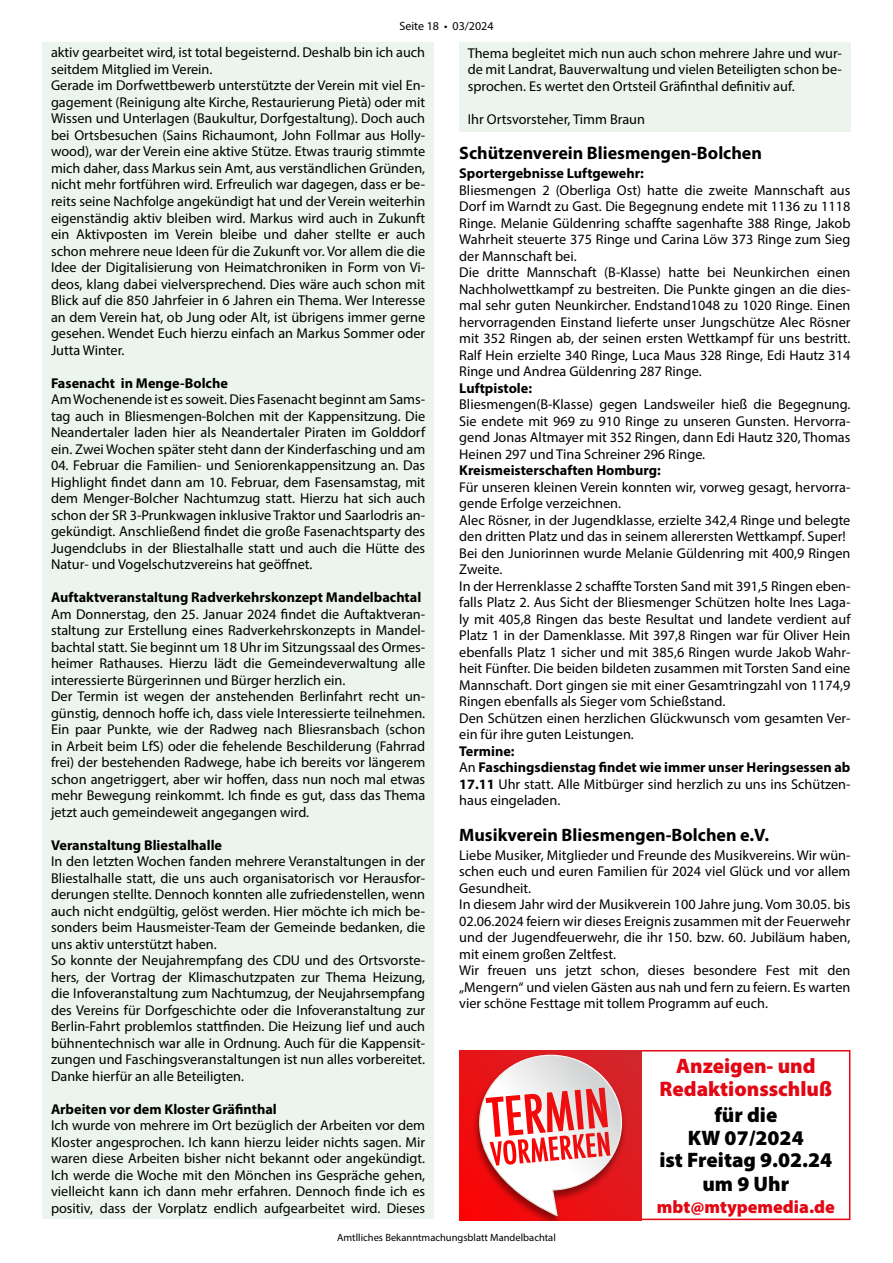
<style>
.page{position:relative;width:893px;height:1263px;background:#fff}
.page>*{position:absolute;margin:0;border:0;box-sizing:border-box;transform-origin:0 0}
.t1{font:900 21px/23px "Myriad Pro";color:#000;text-align:center}
.t2{font:900 21px/22.5px "Myriad Pro";color:#e30613;text-align:center}
.t3{font:700 18px "Myriad Pro";color:#000}
.t4{font:900 18px "Myriad Pro";color:#e30613}
.t5{font:14.25px/16.5px "Myriad Pro";color:#000}
.t6{font:700 14.25px "Myriad Pro";color:#000}
.t7{font:12px "Myriad Pro";color:#000}
.t8{font:10.5px "Myriad Pro";color:#000}
.s1{font-weight:700}
</style>
<div class="page">
<div style="left:43px;top:43px;width:391px;height:1176px;background:#ecf4ee"></div>
<div style="left:459px;top:43px;width:391px;height:89px;background:#ecf4ee"></div>
<div style="left:639px;top:1050px;width:211px;height:170px;border:2px solid #e30613"></div>
<svg style="left:459px;top:1050px;width:182px;height:170px;background:#e31619"></svg>
<img style="left:469px;top:1052px;width:160px;height:168px">
<svg style="left:479px;top:1055px;width:143px;height:161px"></svg>
<p class="t7" style="left:399px;top:19px;width:96px">Seite 18 • 03/2024</p>
<p class="t5" style="left:51px;top:44px;width:376px">aktiv gearbeitet wird, ist total begeisternd. Deshalb bin ich auch seitdem Mitglied im Verein.<br>Gerade im Dorfwettbewerb unterstützte der Verein mit viel En&shy;gagement (Reinigung alte Kirche, Restaurierung Pietà) oder mit Wissen und Unterlagen (Baukultur, Dorfgestaltung). Doch auch bei Ortsbesuchen (Sains Richaumont, John Follmar aus Holly&shy;wood), war der Verein eine aktive Stütze. Etwas traurig stimmte mich daher, dass Markus sein Amt, aus verständlichen Gründen, nicht mehr fortführen wird. Erfreulich war dagegen, dass er be&shy;reits seine Nachfolge angekündigt hat und der Verein weiterhin eigenständig aktiv bleiben wird. Markus wird auch in Zukunft ein Aktivposten im Verein bleibe und daher stellte er auch schon mehrere neue Ideen für die Zukunft vor. Vor allem die die Idee der Digitalisierung von Heimatchroniken in Form von Vi&shy;deos, klang dabei vielversprechend. Dies wäre auch schon mit Blick auf die 850 Jahrfeier in 6 Jahren ein Thema. Wer Interesse an dem Verein hat, ob Jung oder Alt, ist übrigens immer gerne gesehen. Wendet Euch hierzu einfach an Markus Sommer oder Jutta Winter.</p>
<p class="t6" style="left:51px;top:373px;width:178px">Fasenacht in Menge-Bolche</p>
<p class="t5" style="left:51px;top:391px;width:376px;text-align:justify">Am Wochenende ist es soweit. Dies Fasenacht beginnt am Sams&shy;tag auch in Bliesmengen-Bolchen mit der Kappensitzung. Die Neandertaler laden hier als Neandertaler Piraten im Golddorf ein. Zwei Wochen später steht dann der Kinderfasching und am</p>
<p class="t5" style="left:51px;top:457px;width:376px;text-align:justify">04. Februar die Familien- und Seniorenkappensitzung an. Das Highlight findet dann am 10. Februar, dem Fasensamstag, mit dem Menger-Bolcher Nachtumzug statt. Hierzu hat sich auch schon der SR 3-Prunkwagen inklusive Traktor und Saarlodris an&shy;gekündigt. Anschließend findet die große Fasenachtsparty des Jugendclubs in der Bliestalhalle statt und auch die Hütte des Natur- und Vogelschutzvereins hat geöffnet.</p>
<p class="t6" style="left:51px;top:588px;width:372px">Auftaktveranstaltung Radverkehrskonzept Mandelbachtal</p>
<p class="t5" style="left:51px;top:605px;width:376px">Am Donnerstag, den 25. Januar 2024 findet die Auftaktveran&shy;staltung zur Erstellung eines Radverkehrskonzepts in Mandel&shy;bachtal statt. Sie beginnt um 18 Uhr im Sitzungssaal des Ormes&shy;heimer Rathauses. Hierzu lädt die Gemeindeverwaltung alle interessierte Bürgerinnen und Bürger herzlich ein.<br>Der Termin ist wegen der anstehenden Berlinfahrt recht un&shy;günstig, dennoch hoffe ich, dass viele Interessierte teilnehmen.<br>Ein paar Punkte, wie der Radweg nach Bliesransbach (schon in Arbeit beim LfS) oder die fehelende Beschilderung (Fahrrad frei) der bestehenden Radwege, habe ich bereits vor längerem schon angetriggert, aber wir hoffen, dass nun noch mal etwas mehr Bewegung reinkommt. Ich finde es gut, dass das Thema jetzt auch gemeindeweit angegangen wird.</p>
<p class="t6" style="left:51px;top:835px;width:173px">Veranstaltung Bliestalhalle</p>
<p class="t5" style="left:51px;top:853px;width:376px">In den letzten Wochen fanden mehrere Veranstaltungen in der Bliestalhalle statt, die uns auch organisatorisch vor Herausfor&shy;derungen stellte. Dennoch konnten alle zufriedenstellen, wenn auch nicht endgültig, gelöst werden. Hier möchte ich mich be&shy;sonders beim Hausmeister-Team der Gemeinde bedanken, die uns aktiv unterstützt haben.<br>So konnte der Neujahrempfang des CDU und des Ortsvorste&shy;hers, der Vortrag der Klimaschutzpaten zur Thema Heizung, die Infoveranstaltung zum Nachtumzug, der Neujahrsempfang des Vereins für Dorfgeschichte oder die Infoveranstaltung zur Berlin-Fahrt problemlos stattfinden. Die Heizung lief und auch bühnentechnisch war alle in Ordnung. Auch für die Kappensit&shy;zungen und Faschingsveranstaltungen ist nun alles vorbereitet.<br>Danke hierfür an alle Beteiligten.</p>
<p class="t6" style="left:51px;top:1099px;width:227px">Arbeiten vor dem Kloster Gräfinthal</p>
<p class="t5" style="left:51px;top:1117px;width:376px;text-align:justify">Ich wurde von mehrere im Ort bezüglich der Arbeiten vor dem Kloster angesprochen. Ich kann hierzu leider nichts sagen. Mir waren diese Arbeiten bisher nicht bekannt oder angekündigt.<br>Ich werde die Woche mit den Mönchen ins Gespräche gehen, vielleicht kann ich dann mehr erfahren. Dennoch finde ich es positiv, dass der Vorplatz endlich aufgearbeitet wird. Dieses</p>
<p class="t5" style="left:468px;top:44px;width:376px;text-align:justify">Thema begleitet mich nun auch schon mehrere Jahre und wur&shy;de mit Landrat, Bauverwaltung und vielen Beteiligten schon be&shy;sprochen. Es wertet den Ortsteil Gräfinthal definitiv auf.</p>
<p class="t5" style="left:468px;top:110px;width:179px">Ihr Ortsvorsteher, Timm Braun</p>
<p class="t3" style="left:459px;top:142px;width:304px">Schützenverein Bliesmengen-Bolchen</p>
<p class="t6" style="left:459px;top:164px;width:186px">Sportergebnisse Luftgewehr:</p>
<p class="t5" style="left:459px;top:181px;width:393px">Bliesmengen 2 (Oberliga Ost) hatte die zweite Mannschaft aus Dorf im Warndt zu Gast. Die Begegnung endete mit 1136 zu 1118<br>Ringe. Melanie Güldenring schaffte sagenhafte 388 Ringe, Jakob Wahrheit steuerte 375 Ringe und Carina Löw 373 Ringe zum Sieg der Mannschaft bei.<br>Die dritte Mannschaft (B-Klasse) hatte bei Neunkirchen einen Nachholwettkampf zu bestreiten. Die Punkte gingen an die dies&shy;mal sehr guten Neunkircher. Endstand1048 zu 1020 Ringe. Einen hervorragenden Einstand lieferte unser Jungschütze Alec Rösner mit 352 Ringen ab, der seinen ersten Wettkampf für uns bestritt.<br>Ralf Hein erzielte 340 Ringe, Luca Maus 328 Ringe, Edi Hautz 314<br>Ringe und Andrea Güldenring 287 Ringe.</p>
<p class="t6" style="left:459px;top:379px;width:74px">Luftpistole:</p>
<p class="t5" style="left:459px;top:396px;width:393px;text-align:justify">Bliesmengen(B-Klasse) gegen Landsweiler hieß die Begegnung.<br>Sie endete mit 969 zu 910 Ringe zu unseren Gunsten. Hervorra&shy;gend Jonas Altmayer mit 352 Ringen, dann Edi Hautz 320, Thomas Heinen 297 und Tina Schreiner 296 Ringe.</p>
<p class="t6" style="left:459px;top:461px;width:203px">Kreismeisterschaften Homburg:</p>
<p class="t5" style="left:459px;top:478px;width:393px">Für unseren kleinen Verein konnten wir, vorweg gesagt, hervorra&shy;gende Erfolge verzeichnen.<br>Alec Rösner, in der Jugendklasse, erzielte 342,4 Ringe und belegte den dritten Platz und das in seinem allerersten Wettkampf. Super!<br>Bei den Juniorinnen wurde Melanie Güldenring mit 400,9 Ringen Zweite.<br>In der Herrenklasse 2 schaffte Torsten Sand mit 391,5 Ringen eben&shy;falls Platz 2. Aus Sicht der Bliesmenger Schützen holte Ines Laga&shy;ly mit 405,8 Ringen das beste Resultat und landete verdient auf Platz 1 in der Damenklasse. Mit 397,8 Ringen war für Oliver Hein ebenfalls Platz 1 sicher und mit 385,6 Ringen wurde Jakob Wahr&shy;heit Fünfter. Die beiden bildeten zusammen mit Torsten Sand eine Mannschaft. Dort gingen sie mit einer Gesamtringzahl von 1174,9<br>Ringen ebenfalls als Sieger vom Schießstand.<br>Den Schützen einen herzlichen Glückwunsch vom gesamten Ver&shy;ein für ihre guten Leistungen.</p>
<p class="t5" style="left:459px;top:742px;width:393px"><span class="s1">Termine:<br></span>An <span class="s1">Faschingsdienstag findet wie immer unser Heringsessen ab 17.11</span> Uhr statt. Alle Mitbürger sind herzlich zu uns ins Schützen&shy;haus eingeladen.</p>
<p class="t3" style="left:459px;top:823px;width:311px">Musikverein Bliesmengen-Bolchen e.V.</p>
<p class="t5" style="left:459px;top:846px;width:393px">Liebe Musiker, Mitglieder und Freunde des Musikvereins. Wir wün&shy;schen euch und euren Familien für 2024 viel Glück und vor allem Gesundheit.<br>In diesem Jahr wird der Musikverein 100 Jahre jung. Vom 30.05. bis 02.06.2024 feiern wir dieses Ereignis zusammen mit der Feuerwehr und der Jugendfeuerwehr, die ihr 150. bzw. 60. Jubiläum haben, mit einem großen Zeltfest.<br>Wir freuen uns jetzt schon, dieses besondere Fest mit den „Mengern“ und vielen Gästen aus nah und fern zu feiern. Es warten vier schöne Festtage mit tollem Programm auf euch.</p>
<h1 class="t2" style="left:660px;top:1054px;width:174px">Anzeigen- und<br>Redaktionsschluß</h1>
<h1 class="t1" style="left:659px;top:1103px;width:174px">für die<br>KW 07/2024<br>ist Freitag 9.02.24 um 9 Uhr</h1>
<p class="t4" style="left:657px;top:1195px;width:180px">mbt@mtypemedia.de</p>
<p class="t8" style="left:337px;top:1231px;width:220px">Amtlliches Bekanntmachungsblatt Mandelbachtal</p>
</div>
